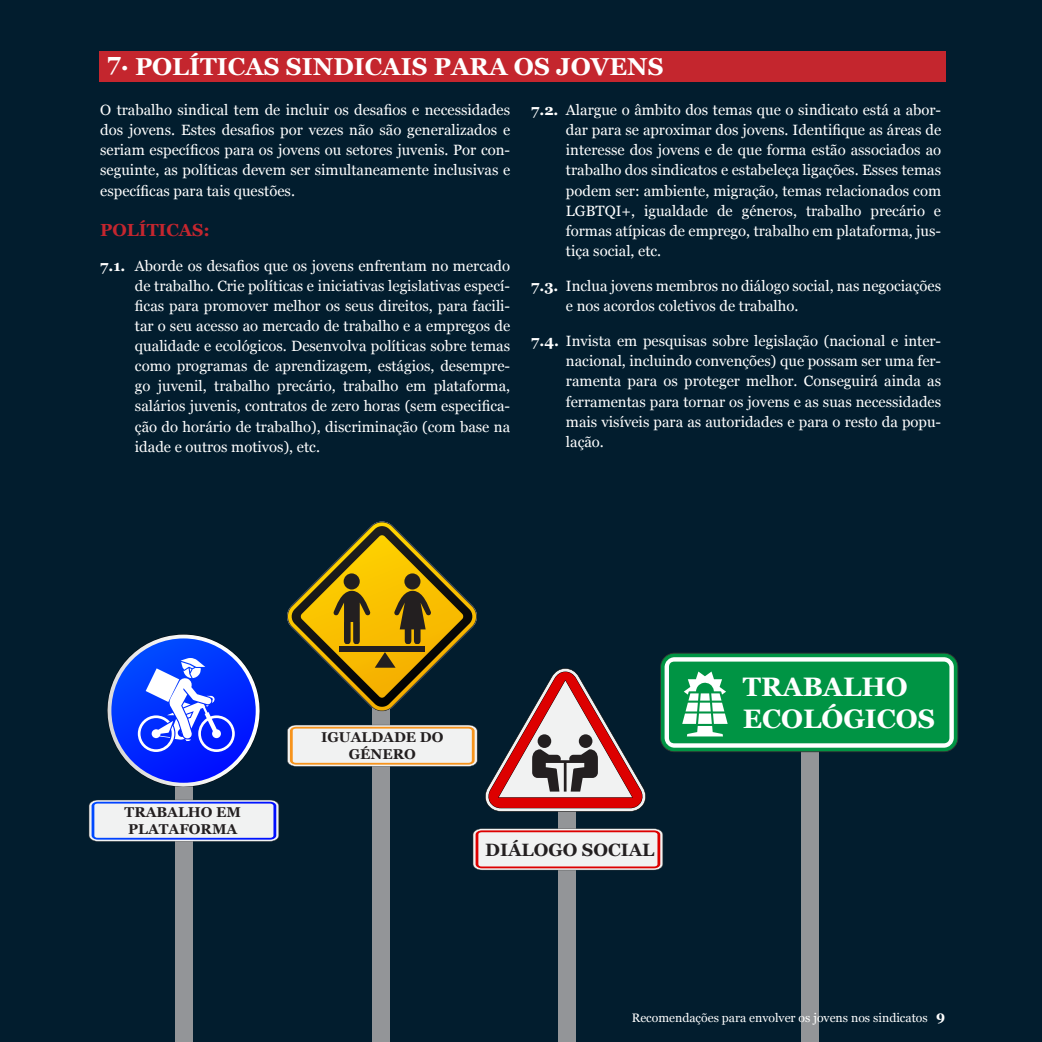
<style>
.page{position:relative;width:1042px;height:1042px;background:#021d2e}
.page>*{position:absolute;margin:0;border:0;box-sizing:border-box;transform-origin:0 0}
.t1{font:700 26.78px/32px "Georgia";color:#fff}
.t2{font:700 24.5px "Georgia";color:#fff}
.t3{font:700 17.85px "Georgia";color:#231f20}
.t4{font:700 17.5px "Georgia";color:#c4262e}
.t5{font:14.88px/20.1px "Georgia";color:#fff;text-align:justify}
.t6{font:700 14.17px/17.2px "Georgia";color:#231f20}
.t7{font:12.25px "Georgia";color:#fff}
.s1{font-weight:700}
.s2{font-weight:700;font-size:14px}
</style>
<div class="page">
<div style="left:99px;top:52px;width:847px;height:30px;background:#c4262e"></div>
<div style="left:558px;top:757px;width:18px;height:285px;background:#939598"></div>
<div style="left:372px;top:677px;width:18px;height:365px;background:#939598"></div>
<div style="left:175px;top:730px;width:18px;height:312px;background:#939598"></div>
<svg style="left:107px;top:634px;width:153px;height:153px"></svg>
<svg style="left:89px;top:800px;width:190px;height:41px;background:#d3d9f0"></svg>
<svg style="left:287px;top:725px;width:190px;height:41px;background:#eee4d7"></svg>
<svg style="left:473px;top:828px;width:190px;height:42px;background:#e7d1d1"></svg>
<svg style="left:287px;top:521px;width:190px;height:191px"></svg>
<div style="left:801px;top:668px;width:18px;height:374px;background:#939598"></div>
<svg style="left:660px;top:653px;width:298px;height:99px;background:#29a261"></svg>
<svg style="left:485px;top:668px;width:161px;height:144px"></svg>
<div style="left:579px;top:734px;width:13px;height:14px;background:#231f20;border-radius:50%"></div>
<div style="left:537px;top:734px;width:14px;height:14px;background:#231f20;border-radius:50%"></div>
<h2 class="t2" style="left:107px;top:48px;width:558px">7. POLÍTICAS SINDICAIS PARA OS JOVENS</h2>
<p class="t5" style="left:100px;top:99px;width:411px">O trabalho sindical tem de incluir os desafios e necessidades dos jovens. Estes desafios por vezes não são generalizados e seriam específicos para os jovens ou setores juvenis. Por con&shy;seguinte, as políticas devem ser simultaneamente inclusivas e específicas para tais questões.</p>
<p class="t4" style="left:100px;top:216px;width:111px">POLÍTICAS:</p>
<p class="t5" style="left:135px;top:255px;width:377px;text-indent:-35px"><span class="s1">7.1.</span> Aborde os desafios que os jovens enfrentam no mercado de trabalho. Crie políticas e iniciativas legislativas especí&shy;ficas para promover melhor os seus direitos, para facili&shy;tar o seu acesso ao mercado de trabalho e a empregos de qualidade e ecológicos. Desenvolva políticas sobre temas como programas de aprendizagem, estágios, desempre&shy;go juvenil, trabalho precário, trabalho em plataforma, salários juvenis, contratos de zero horas (sem especifica&shy;ção do horário de trabalho), discriminação (com base na idade e outros motivos), etc.</p>
<p class="t5" style="left:566px;top:99px;width:377px;text-indent:-35px"><span class="s1">7.2.</span> Alargue o âmbito dos temas que o sindicato está a abor&shy;dar para se aproximar dos jovens. Identifique as áreas de interesse dos jovens e de que forma estão associados ao trabalho dos sindicatos e estabeleça ligações. Esses temas podem ser: ambiente, migração, temas relacionados com LGBTQI+, igualdade de géneros, trabalho precário e formas atípicas de emprego, trabalho em plataforma, jus&shy;tiça social, etc.</p>
<p class="t5" style="left:566px;top:275px;width:377px;text-indent:-35px"><span class="s1">7.3.</span> Inclua jovens membros no diálogo social, nas negociações e nos acordos coletivos de trabalho.</p>
<p class="t5" style="left:566px;top:330px;width:377px;text-indent:-35px"><span class="s1">7.4.</span> Invista em pesquisas sobre legislação (nacional e inter&shy;nacional, incluindo convenções) que possam ser uma fer&shy;ramenta para os proteger melhor. Conseguirá ainda as ferramentas para tornar os jovens e as suas necessidades mais visíveis para as autoridades e para o resto da popu&shy;lação.</p>
<p class="t6" style="left:125px;top:802px;width:118px">TRABALHO EM<br>PLATAFORMA</p>
<p class="t6" style="left:321px;top:727px;width:124px;text-align:center">IGUALDADE DO<br>GÉNERO</p>
<h1 class="t1" style="left:743px;top:669px;width:194px">TRABALHO<br>ECOLÓGICOS</h1>
<p class="t3" style="left:485px;top:836px;width:171px">DIÁLOGO SOCIAL</p>
<p class="t7" style="left:632px;top:1008px;width:315px">Recomendações para envolver os jovens nos sindicatos <span class="s2">9</span></p>
</div>
